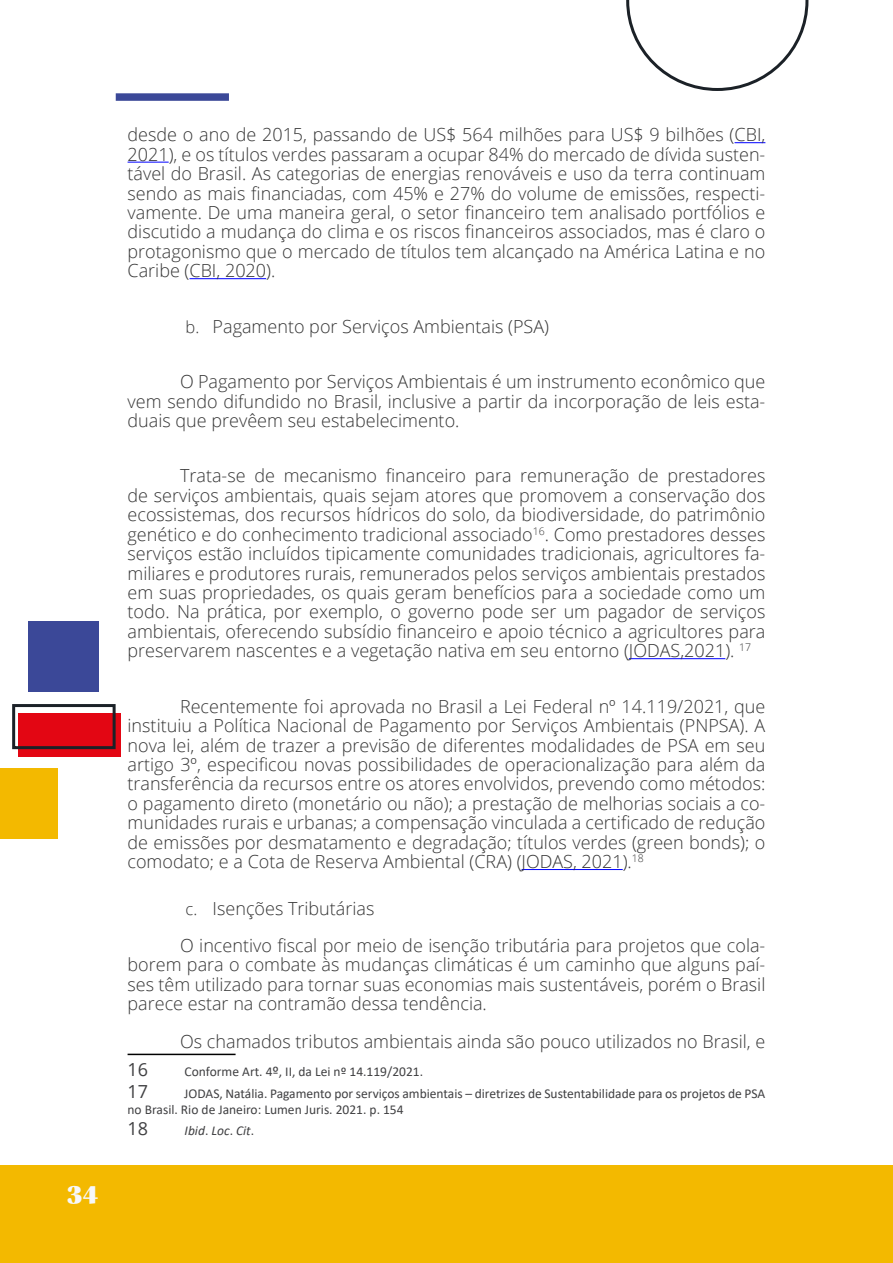
<style>
.page{position:relative;width:893px;height:1263px;background:#fff}
.page>*{position:absolute;margin:0;border:0;box-sizing:border-box;transform-origin:0 0}
.t1{font:27px "Utopia Std Black Headline";color:#f7f8fa}
.t2{font:300 18px/19.4px "Open Sans";color:#363636;text-align:justify}
.t3{font:18px "Open Sans";color:#404042}
.t4{font:13.5px/16.2px "Calibri";color:#404042}
.t5{font:italic 13.5px "Calibri";color:#404042}
.s1{font-size:16.5px}
.s2{font-size:15px}
.s3{font-style:normal}
</style>
<div class="page">
<div style="left:0;top:1165px;width:893px;height:98px;background:#f3b900"></div>
<div style="left:116px;top:93px;width:113px;height:8px;background:#3b4898"></div>
<svg style="left:626px;top:0;width:183px;height:91px"></svg>
<div style="left:0;top:768px;width:57px;height:70px;background:#f3b900"></div>
<div style="left:28px;top:621px;width:71px;height:71px;background:#3b4898"></div>
<div style="left:18px;top:714px;width:102px;height:43px;background:#e30613"></div>
<div style="left:12px;top:704px;width:104px;height:45px;border:3px solid #1b2127"></div>
<hr style="left:734px;top:142px;width:31px;height:1px;background:#00f">
<hr style="left:128px;top:162px;width:41px;height:1px;background:#00f">
<hr style="left:190px;top:278px;width:76px;height:1px;background:#00f">
<hr style="left:629px;top:658px;width:96px;height:1px;background:#00f">
<hr style="left:522px;top:869px;width:101px;height:1px;background:#00f">
<hr style="left:128px;top:1054px;width:108px;height:1px;background:#000">
<h1 class="t1" style="left:67px;top:1180px;width:33px">34</h1>
<p class="t2" style="left:128px;top:125px;width:639px">desde o ano de 2015, passando de US$ 564 milhões para US$ 9 bilhões (CBI, 2021), e os títulos verdes passaram a ocupar 84% do mercado de dívida susten&shy;tável do Brasil. As categorias de energias renováveis e uso da terra continuam sendo as mais financiadas, com 45% e 27% do volume de emissões, respecti&shy;vamente. De uma maneira geral, o setor financeiro tem analisado portfólios e discutido a mudança do clima e os riscos financeiros associados, mas é claro o protagonismo que o mercado de títulos tem alcançado na América Latina e no Caribe (CBI, 2020).</p>
<p class="t2" style="left:186px;top:316px;width:365px"><span class="s1">b.</span> Pagamento por Serviços Ambientais (PSA)</p>
<p class="t2" style="left:128px;top:371px;width:639px;text-indent:53px">O Pagamento por Serviços Ambientais é um instrumento econômico que vem sendo difundido no Brasil, inclusive a partir da incorporação de leis esta&shy;duais que prevêem seu estabelecimento.</p>
<p class="t2" style="left:128px;top:466px;width:639px;text-indent:53px">Trata-se de mecanismo financeiro para remuneração de prestadores de serviços ambientais, quais sejam atores que promovem a conservação dos ecossistemas, dos recursos hídricos do solo, da biodiversidade, do patrimônio genético e do conhecimento tradicional associado<sup>16</sup>. Como prestadores desses serviços estão incluídos tipicamente comunidades tradicionais, agricultores fa&shy;miliares e produtores rurais, remunerados pelos serviços ambientais prestados em suas propriedades, os quais geram benefícios para a sociedade como um todo. Na prática, por exemplo, o governo pode ser um pagador de serviços ambientais, oferecendo subsídio financeiro e apoio técnico a agricultores para preservarem nascentes e a vegetação nativa em seu entorno (JODAS,2021). <sup>17</sup></p>
<p class="t2" style="left:128px;top:696px;width:639px;text-indent:53px">Recentemente foi aprovada no Brasil a Lei Federal nº 14.119/2021, que instituiu a Política Nacional de Pagamento por Serviços Ambientais (PNPSA). A nova lei, além de trazer a previsão de diferentes modalidades de PSA em seu artigo 3º, especificou novas possibilidades de operacionalização para além da transferência da recursos entre os atores envolvidos, prevendo como métodos: o pagamento direto (monetário ou não); a prestação de melhorias sociais a co&shy;munidades rurais e urbanas; a compensação vinculada a certificado de redução de emissões por desmatamento e degradação; títulos verdes (green bonds); o comodato; e a Cota de Reserva Ambiental (CRA) (JODAS, 2021).<sup>18</sup></p>
<p class="t2" style="left:180px;top:889px;width:587px;line-height:37.3px;text-indent:6px"><span class="s1">c.</span> Isenções Tributárias<br>O incentivo fiscal por meio de isenção tributária para projetos que cola-</p>
<p class="t2" style="left:128px;top:955px;width:639px">borem para o combate às mudanças climáticas é um caminho que alguns paí&shy;ses têm utilizado para tornar suas economias mais sustentáveis, porém o Brasil parece estar na contramão dessa tendência.</p>
<p class="t2" style="left:180px;top:1031px;width:587px">Os chamados tributos ambientais ainda são pouco utilizados no Brasil, e</p>
<p class="t3" style="left:128px;top:1057px;width:22px">16</p>
<p class="t4" style="left:185px;top:1063px;width:240px">Conforme Art. 4<span class="s2">º</span>, II, da Lei nº 14.119/2021.</p>
<p class="t3" style="left:128px;top:1079px;width:22px">17</p>
<p class="t4" style="left:128px;top:1085px;width:639px;text-indent:57px">JODAS, Natália. Pagamento por serviços ambientais – diretrizes de Sustentabilidade para os projetos de PSA no Brasil. Rio de Janeiro: Lumen Juris. 2021. p. 154</p>
<p class="t3" style="left:128px;top:1116px;width:22px">18</p>
<p class="t5" style="left:185px;top:1121px;width:71px">Ibid<span class="s3">.</span> Loc<span class="s3">.</span> Cit<span class="s3">.</span></p>
</div>
